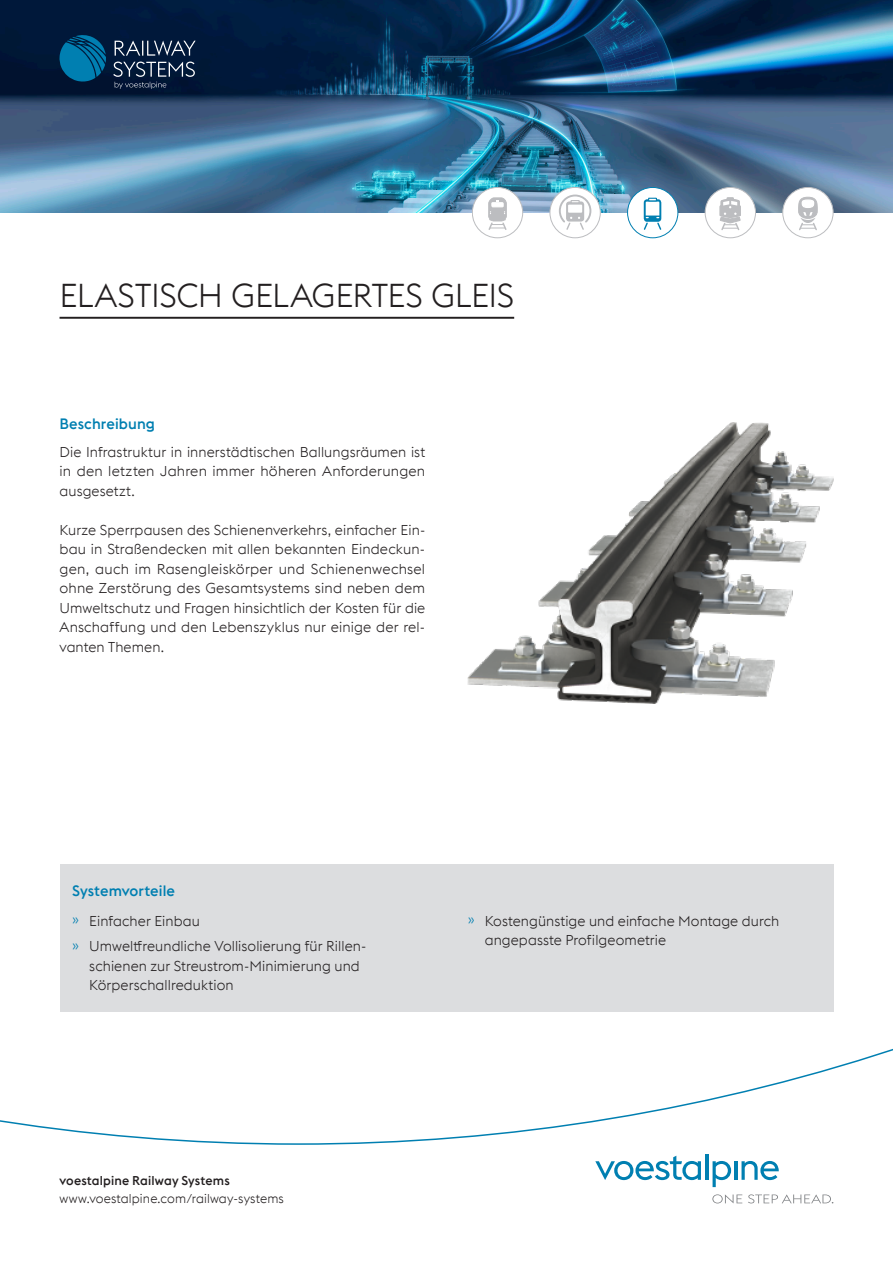
<style>
.page{position:relative;width:893px;height:1263px;background:#fff}
.page>*{position:absolute;margin:0;border:0;box-sizing:border-box;transform-origin:0 0}
.HL-1-schwarz{font:300 33px "voestalpine";letter-spacing:-.01em;color:#231f20}
.Sub-HL-2-boe-Spalten{font:500 15px "voestalpine";letter-spacing:.005em;color:#007fb1}
.Sub-HL-2-boe{font:500 15px "voestalpine";letter-spacing:.005em;color:#007fb1}
.Copy{font:300 14.25px/19.5px "voestalpine";letter-spacing:.005em;color:#231f20;text-align:justify}
.t1{font:300 12.75px "voestalpine";letter-spacing:.01em;color:#231f20}
.t2{font:500 12.75px "voestalpine";letter-spacing:.01em;color:#231f20}
.s1{color:#007fb1}
</style>
<div class="page">
<svg style="left:0;top:1048px;width:893px;height:97px"></svg>
<svg style="left:595px;top:1156px;width:106px;height:24px"></svg>
<hr style="left:705px;top:1154px;width:3px;height:26px;background:#007fb1">
<svg style="left:713px;top:1161px;width:18px;height:26px"></svg>
<hr style="left:734px;top:1161px;width:3px;height:19px;background:#007fb1">
<svg style="left:741px;top:1161px;width:38px;height:19px"></svg>
<svg style="left:712px;top:1194px;width:30px;height:9px"></svg>
<svg style="left:748px;top:1194px;width:85px;height:9px"></svg>
<img style="left:0;top:0;width:893px;height:213px">
<svg style="left:59px;top:34px;width:47px;height:48px"></svg>
<svg style="left:115px;top:41px;width:81px;height:15px"></svg>
<svg style="left:113px;top:62px;width:82px;height:27px"></svg>
<hr style="left:60px;top:317px;width:454px;height:2px;background:#231f20">
<img style="left:468px;top:423px;width:365px;height:280px">
<div style="left:472px;top:187px;width:51px;height:51px;background:#fff;border-radius:50%"></div>
<div style="left:472px;top:187px;width:51px;height:51px;border:1px solid #bcbdc0;border-radius:50%"></div>
<svg style="left:488px;top:197px;width:19px;height:33px"></svg>
<div style="left:550px;top:187px;width:50px;height:51px;background:#fff;border-radius:50%"></div>
<div style="left:550px;top:187px;width:51px;height:51px;border:1px solid #bcbdc0;border-radius:50%"></div>
<svg style="left:558px;top:194px;width:34px;height:37px"></svg>
<div style="left:705px;top:187px;width:50px;height:51px;background:#fff;border-radius:50%"></div>
<div style="left:705px;top:187px;width:51px;height:51px;border:1px solid #bcbdc0;border-radius:50%"></div>
<svg style="left:720px;top:197px;width:21px;height:33px"></svg>
<div style="left:783px;top:187px;width:50px;height:51px;background:#fff;border-radius:50%"></div>
<div style="left:782px;top:187px;width:51px;height:51px;border:1px solid #bcbdc0;border-radius:50%"></div>
<svg style="left:798px;top:196px;width:20px;height:35px"></svg>
<div style="left:60px;top:864px;width:773px;height:148px;background:#dcdddf"></div>
<div style="left:628px;top:187px;width:50px;height:51px;background:#fff;border-radius:50%"></div>
<div style="left:627px;top:187px;width:51px;height:51px;border:1px solid #007fb1;border-radius:50%"></div>
<svg style="left:643px;top:198px;width:19px;height:32px"></svg>
<p class="HL-1-schwarz" style="left:60px;top:277px;width:456px">ELASTISCH GELAGERTES GLEIS</p>
<p class="Sub-HL-2-boe" style="left:60px;top:414px;width:97px">Beschreibung</p>
<p class="Copy" style="left:60px;top:442px;width:367px">Die Infrastruktur in innerstädtischen Ballungsräumen ist in den letzten Jahren immer höheren Anforderungen ausgesetzt.</p>
<p class="Copy" style="left:60px;top:520px;width:367px">Kurze Sperrpausen des Schienenverkehrs, einfacher Ein&shy;bau in Straßendecken mit allen bekannten Eindeckun&shy;gen, auch im Rasengleiskörper und Schienenwechsel ohne Zerstörung des Gesamtsystems sind neben dem Umweltschutz und Fragen hinsichtlich der Kosten für die Anschaffung und den Lebenszyklus nur einige der rel&shy;vanten Themen.</p>
<p class="Sub-HL-2-boe-Spalten" style="left:72px;top:882px;width:104px">Systemvorteile</p>
<p class="Copy" style="left:72px;top:911px;width:129px"><span class="s1">»</span> Einfacher Einbau</p>
<p class="Copy" style="left:89px;top:937px;width:279px;text-align:left;text-indent:-17px"><span class="s1">»</span> Umweltfreundliche Vollisolierung für Rillen&shy;schienen zur Streustrom-Minimierung und<br>Körperschallreduktion</p>
<p class="t2" style="left:60px;top:1173px;width:172px">voestalpine Railway Systems</p>
<p class="t1" style="left:60px;top:1191px;width:226px">www.voestalpine.com/railway-systems</p>
<p class="Copy" style="left:485px;top:911px;width:296px;text-indent:-17px"><span class="s1">»</span> Kostengünstige und einfache Montage durch angepasste Profilgeometrie</p>
</div>
